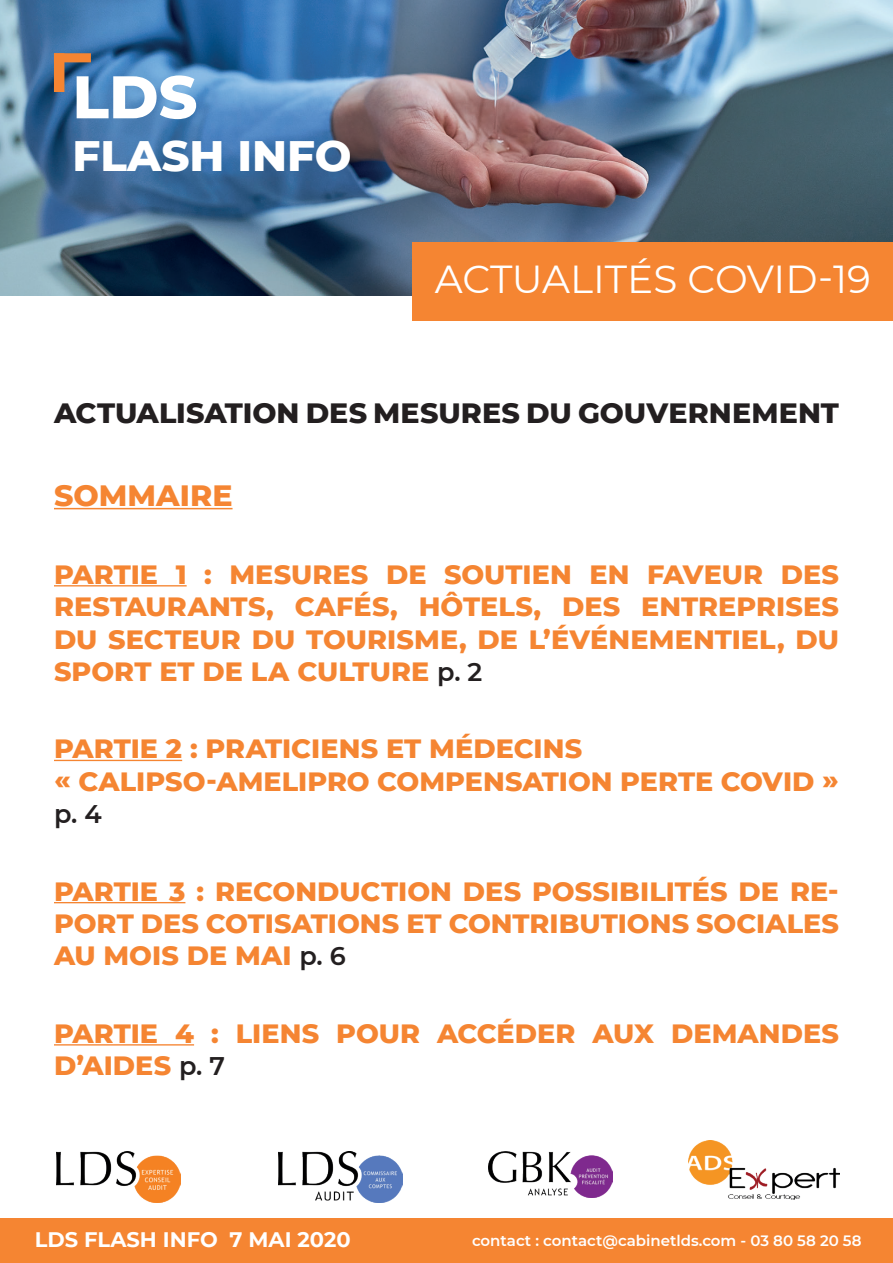
<style>
.page{position:relative;width:893px;height:1263px;background:#fff}
.page>*{position:absolute;margin:0;border:0;box-sizing:border-box;transform-origin:0 0}
.t1{font:800 60px "Montserrat";color:#fff}
.t2{font:800 43.5px "Montserrat";color:#fff}
.t3{font:39px "Montserrat";letter-spacing:-.005em;color:#fff}
.t4{font:800 30px "Montserrat";color:#f58532}
.t5{font:800 28.5px "Montserrat";color:#231f20}
.t6{font:800 27px/32.4px "Montserrat";color:#f58532;text-align:justify}
.t7{font:600 25.5px "Montserrat";color:#231f20}
.t8{font:700 21px "Montserrat";color:#fff}
.t9{font:600 15px "Montserrat";color:#fff}
.s1{font-weight:600;font-size:25.5px;color:#231f20}
</style>
<div class="page">
<div style="left:0;top:1218px;width:893px;height:45px;background:#f58532"></div>
<img style="left:56px;top:1151px;width:125px;height:51px">
<img style="left:278px;top:1151px;width:124px;height:51px">
<img style="left:488px;top:1151px;width:124px;height:46px">
<img style="left:688px;top:1141px;width:151px;height:58px">
<img style="left:0;top:1px;width:892px;height:295px">
<div style="left:412px;top:242px;width:481px;height:79px;background:#f58532"></div>
<div style="left:54px;top:53px;width:37px;height:9px;background:#f58532;border:2px solid #f58532"></div>
<div style="left:54px;top:53px;width:10px;height:39px;background:#f58532"></div>
<hr style="left:54px;top:508px;width:179px;height:1px;background:#f58532">
<hr style="left:54px;top:585px;width:133px;height:1px;background:#f58532">
<hr style="left:54px;top:760px;width:128px;height:1px;background:#f58532">
<hr style="left:54px;top:902px;width:131px;height:1px;background:#f58532">
<hr style="left:54px;top:1044px;width:140px;height:1px;background:#f58532">
<h1 class="t1" style="left:72px;top:53px;width:126px">LDS</h1>
<h2 class="t2" style="left:72px;top:123px;width:281px">FLASH INFO</h2>
<h3 class="t3" style="left:435px;top:252px;width:438px">ACTUALITÉS COVID-19</h3>
<p class="t5" style="left:54px;top:392px;width:786px">ACTUALISATION DES MESURES DU GOUVERNEMENT</p>
<p class="t4" style="left:54px;top:474px;width:180px">SOMMAIRE</p>
<p class="t6" style="left:54px;top:556px;width:786px">PARTIE 1 : MESURES DE SOUTIEN EN FAVEUR DES RESTAURANTS, CAFÉS, HÔTELS, DES ENTREPRISES DU SECTEUR DU TOURISME, DE L’ÉVÉNEMENTIEL, DU SPORT ET DE LA CULTURE <span class="s1">p. 2</span></p>
<p class="t6" style="left:54px;top:731px;width:786px">PARTIE 2 : PRATICIENS ET MÉDECINS<br>« CALIPSO-AMELIPRO COMPENSATION PERTE COVID »</p>
<p class="t7" style="left:54px;top:796px;width:49px">p. 4</p>
<p class="t6" style="left:54px;top:873px;width:786px">PARTIE 3 : RECONDUCTION DES POSSIBILITÉS DE RE-PORT DES COTISATIONS ET CONTRIBUTIONS SOCIALES AU MOIS DE MAI <span class="s1">p. 6</span></p>
<p class="t6" style="left:54px;top:1015px;width:786px">PARTIE 4 : LIENS POUR ACCÉDER AUX DEMANDES<br>D’AIDES <span class="s1">p. 7</span></p>
<p class="t8" style="left:35px;top:1224px;width:317px">LDS FLASH INFO 7 MAI 2020</p>
<p class="t9" style="left:472px;top:1230px;width:391px">contact : contact@cabinetlds.com - 03 80 58 20 58</p>
</div>
